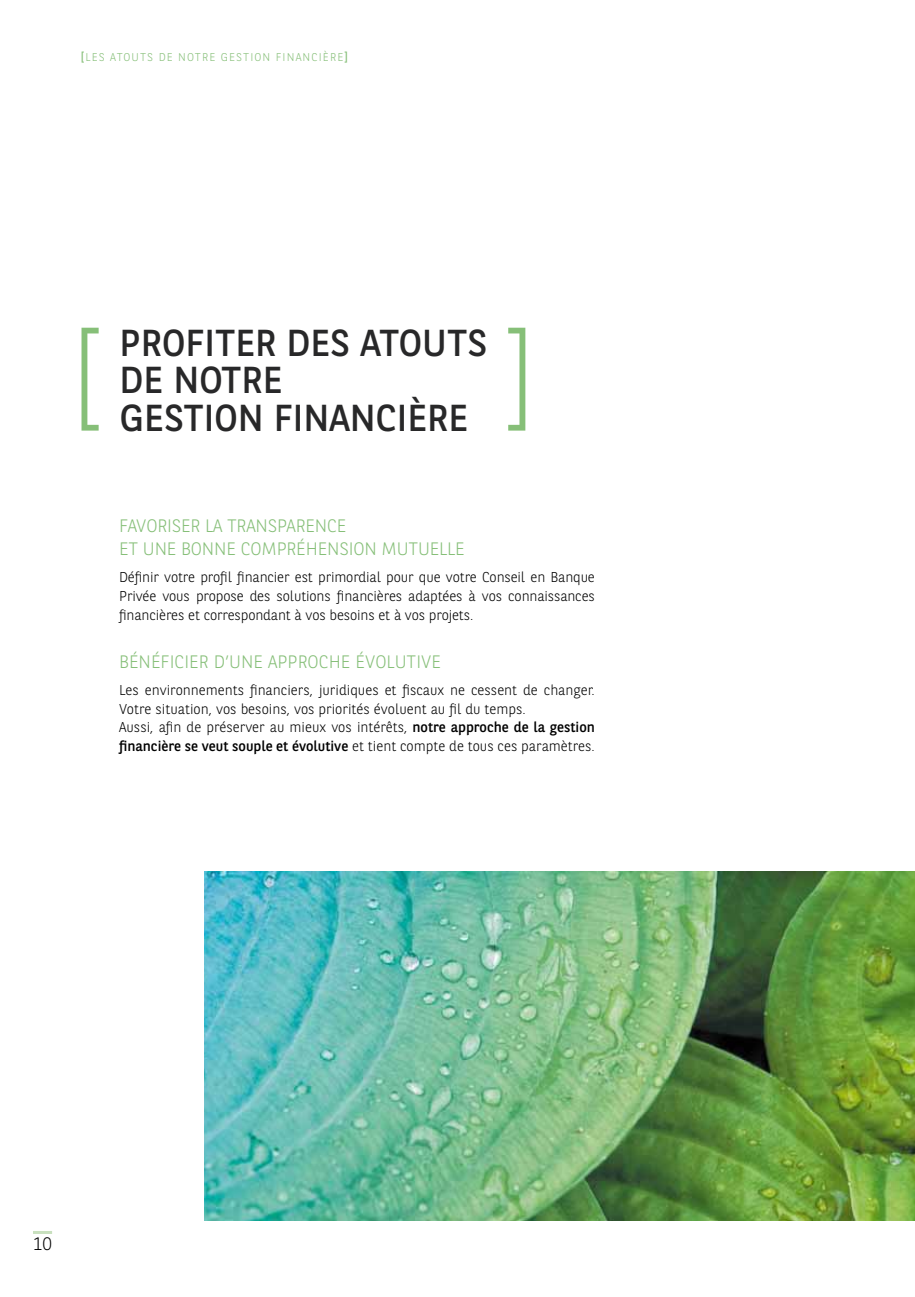
<style>
.page{position:relative;width:915px;height:1297px;background:#fff}
.page>*{position:absolute;margin:0;border:0;box-sizing:border-box;transform-origin:0 0}
.t1{font:37.5px/37.5px "BNPP Sans";color:#282829}
.t2{font:300 18px "BNPP Sans";letter-spacing:-.01em;color:#86bf78}
.t3{font:300 18px "BNPP Sans";color:#000}
.t4{font:300 14.25px/18.8px "BNPP Sans";color:#000;text-align:justify}
.t5{font:300 11.25px "BNPP Sans";letter-spacing:.1em;color:#86bf78}
.s1{font-weight:400}
</style>
<div class="page">
<svg style="left:81px;top:328px;width:18px;height:103px"></svg>
<svg style="left:508px;top:328px;width:17px;height:103px"></svg>
<hr style="left:33px;top:1231px;width:19px;height:3px;background:#c8e0be">
<img style="left:205px;top:872px;width:709px;height:348px">
<p class="t5" style="left:81px;top:49px;width:209px"><span class="s1">[</span>les atouts de notre gestion finan</p>
<p class="t5" style="left:311px;top:49px;width:38px">cière<span class="s1">]</span></p>
<h1 class="t1" style="left:120px;top:322px;width:103px">PROFITER</h1>
<h1 class="t1" style="left:286px;top:322px;width:21px">DES</h1>
<h1 class="t1" style="left:360px;top:322px;width:22px">ATOUTS</h1>
<h1 class="t1" style="left:120px;top:360px;width:76px">DE NOTRE<br>GESTION</h1>
<h1 class="t1" style="left:274px;top:397px;width:39px">FINANCIÈRE</h1>
<p class="t2" style="left:119px;top:514px;width:48px">Favoriser</p>
<p class="t2" style="left:205px;top:514px;width:43px">la transparen</p>
<p class="t2" style="left:327px;top:514px;width:18px">ce</p>
<p class="t2" style="left:119px;top:536px;width:36px">et une</p>
<p class="t2" style="left:181px;top:536px;width:33px">bonne</p>
<p class="t2" style="left:241px;top:536px;width:86px">compréhensi</p>
<p class="t2" style="left:353px;top:536px;width:110px">on mutue lle</p>
<p class="t4" style="left:119px;top:567px;width:477px">Définir votre profil financier est primordial pour que votre Conseil en Banque Privée vous propose des solutions financières adaptées à vos connaissances financières et correspondant à vos besoins et à vos projets.</p>
<p class="t2" style="left:119px;top:649px;width:122px">Bénéficier d’une</p>
<p class="t2" style="left:268px;top:649px;width:11px">appr</p>
<p class="t2" style="left:307px;top:649px;width:117px">oche évolutive</p>
<p class="t4" style="left:119px;top:680px;width:477px;text-align:left">Les environnements financiers, juridiques et fiscaux ne cessent de changer.<br>Votre situation, vos besoins, vos priorités évoluent au fil du temps.<br>Aussi, afin de préserver au mieux vos intérêts, <span class="s1">notre approche de la gestion financière se veut souple et évolutive</span> et tient compte de tous ces paramètres.</p>
<p class="t3" style="left:33px;top:1232px;width:21px">10</p>
</div>
